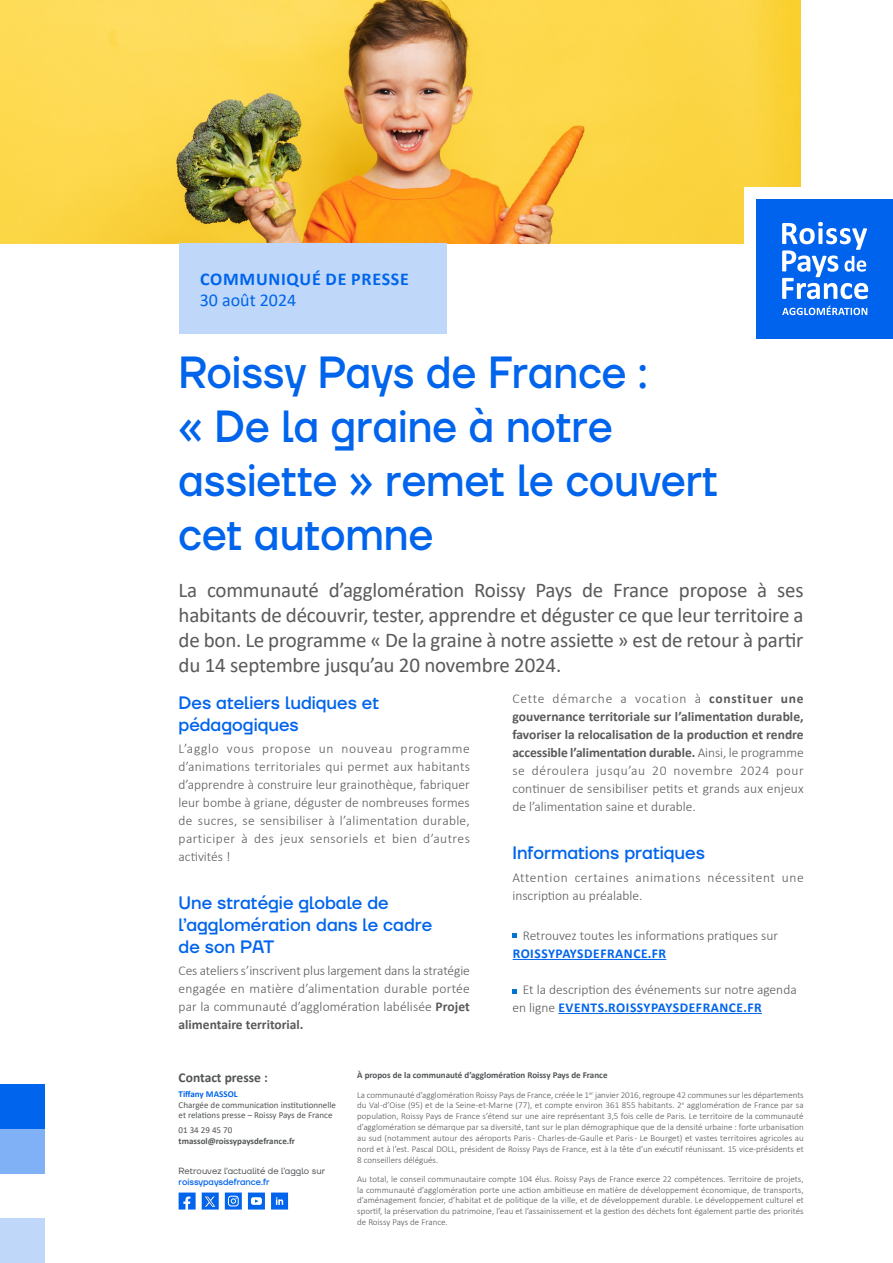
<style>
.page{position:relative;width:893px;height:1263px;background:#fff}
.page>*{position:absolute;margin:0;border:0;box-sizing:border-box;transform-origin:0 0}
.Titre_2{font:500 45px/54px "TT Firs Neue";color:#0064ec;scale:.94 1}
.Titre_3{font:21px/25.2px "Calibri";letter-spacing:-.01em;color:#5a5a5a;text-align:justify}
.Titre_3-2{font:500 18px/21.6px "TT Firs Neue";color:#0064ec}
.Titre_2-2{font:700 18px/21.6px "Calibri";letter-spacing:.04em;color:#0064ec}
.Titre_3-3{font:300 13.5px/18px "Calibri";letter-spacing:.005em;color:#5a5a5a;text-align:justify}
.Titre_3-4{font:300 13.5px/18px "Calibri";letter-spacing:.04em;color:#5a5a5a}
.Titre_3-5{font:700 13.5px "Calibri";color:#515456}
.à_propos{font:300 9px/10.8px "Calibri";color:#515456;text-align:justify}
.à_propos-2{font:700 9px/10.8px "Calibri";color:#515456}
.Titre_3-6{font:9px/10.8px "Calibri";color:#515456}
.Titre_3-7{font:9px/10.8px "TT Firs Neue";color:#515456}
.s1{font-weight:400}
.s2{font-weight:700}
.s3{font-weight:700;color:#0064ec}
.s4{font-weight:500;color:#0064ec}
</style>
<div class="page">
<img style="left:0;top:0;width:801px;height:244px">
<hr style="left:513px;top:959px;width:153px;height:1px;background:#0064ec">
<hr style="left:558px;top:1013px;width:204px;height:1px;background:#0064ec">
<svg style="left:512px;top:933px;width:5px;height:5px"></svg>
<svg style="left:512px;top:990px;width:5px;height:4px"></svg>
<div style="left:745px;top:188px;width:148px;height:162px;background:#fff"></div>
<div style="left:756px;top:199px;width:137px;height:139px;background:#0063ed"></div>
<svg style="left:782px;top:222px;width:86px;height:77px"></svg>
<svg style="left:782px;top:306px;width:85px;height:9px"></svg>
<div style="left:0;top:1084px;width:45px;height:45px;background:#0064ec"></div>
<div style="left:0;top:1129px;width:45px;height:45px;background:#80b1f6"></div>
<div style="left:0;top:1218px;width:45px;height:45px;background:#bfd8fa"></div>
<svg style="left:179px;top:1192px;width:17px;height:17px"></svg>
<svg style="left:225px;top:1192px;width:17px;height:17px"></svg>
<svg style="left:248px;top:1192px;width:17px;height:17px"></svg>
<svg style="left:271px;top:1192px;width:17px;height:17px"></svg>
<div style="left:179px;top:243px;width:267px;height:91px;background:#bfd8fa"></div>
<img style="left:202px;top:1192px;width:17px;height:18px">
<p class="Titre_2-2" style="left:200px;top:268px;width:211px">COMMUNIQUÉ DE PRESSE<br><span class="s1">30 août 2024</span></p>
<p class="Titre_2" style="left:179px;top:345px;width:575px">Roissy Pays de France :<br>« De la graine à notre assiette » remet le couvert cet automne</p>
<p class="Titre_3" style="left:179px;top:576px;width:626px">La communauté d’agglomération Roissy Pays de France propose à ses habitants de découvrir, tester, apprendre et déguster ce que leur territoire a de bon. Le programme « De la graine à notre assiette » est de retour à partir du 14 septembre jusqu’au 20 novembre 2024.</p>
<p class="Titre_3-2" style="left:179px;top:692px;width:202px">Des ateliers ludiques et pédagogiques</p>
<p class="Titre_3-3" style="left:179px;top:740px;width:293px">L’agglo vous propose un nouveau programme d’animations territoriales qui permet aux habitants d’apprendre à construire leur grainothèque, fabriquer leur bombe à griane, déguster de nombreuses formes de sucres, se sensibiliser à l’alimentation durable, participer à des jeux sensoriels et bien d’autres activités !</p>
<p class="Titre_3-2" style="left:179px;top:892px;width:255px">Une stratégie globale de l’agglomération dans le cadre de son PAT</p>
<p class="Titre_3-3" style="left:179px;top:961px;width:293px">Ces ateliers s’inscrivent plus largement dans la stratégie engagée en matière d’alimentation durable portée par la communauté d’agglomération labélisée <span class="s2">Projet alimentaire territorial.</span></p>
<p class="Titre_3-3" style="left:512px;top:690px;width:293px">Cette démarche a vocation à <span class="s2">constituer une gouvernance territoriale sur l’alimentation durable, favoriser la relocalisation de la production et rendre accessible l’alimentation durable.</span> Ainsi, le programme se déroulera jusqu’au 20 novembre 2024 pour continuer de sensibiliser petits et grands aux enjeux de l’alimentation saine et durable.</p>
<p class="Titre_3-2" style="left:512px;top:842px;width:194px">Informations pratiques</p>
<p class="Titre_3-4" style="left:512px;top:868px;width:293px">Attention certaines animations nécessitent une inscription au préalable.</p>
<p class="Titre_3-3" style="left:513px;top:926px;width:267px;text-indent:10px">Retrouvez toutes les informations pratiques sur<br><span class="s3">ROISSYPAYSDEFRANCE.FR</span></p>
<p class="Titre_3-3" style="left:512px;top:980px;width:286px;text-indent:10px">Et la description des événements sur notre agenda en ligne <span class="s3">EVENTS.ROISSYPAYSDEFRANCE.FR</span></p>
<p class="Titre_3-5" style="left:179px;top:1068px;width:91px">Contact presse :</p>
<p class="Titre_3-6" style="left:179px;top:1088px;width:159px"><span class="s3">Tiffany MASSOL<br></span>Chargée de communication institutionnelle et relations presse – Roissy Pays de France</p>
<p class="à_propos-2" style="left:179px;top:1125px;width:118px"><span class="s1">01 34 29 45 70 </span>tmassol@roissypaysdefrance.fr</p>
<p class="Titre_3-7" style="left:179px;top:1166px;width:148px">Retrouvez l’actualité de l’agglo sur <span class="s4">roissypaysdefrance.fr</span></p>
<p class="à_propos-2" style="left:357px;top:1070px;width:252px">À propos de la communauté d’agglomération Roissy Pays de France</p>
<p class="à_propos" style="left:357px;top:1089px;width:448px">La communauté d’agglomération Roissy Pays de France, créée le 1<sup>er</sup> janvier 2016, regroupe 42 communes sur les départements du Val-d’Oise (95) et de la Seine-et-Marne (77), et compte environ 361 855 habitants. 2<sup>e</sup> agglomération de France par sa population, Roissy Pays de France s’étend sur une aire représentant 3,5 fois celle de Paris. Le territoire de la communauté d’agglomération se démarque par sa diversité, tant sur le plan démographique que de la densité urbaine : forte urbanisation au sud (notamment autour des aéroports Paris - Charles-de-Gaulle et Paris - Le Bourget) et vastes territoires agricoles au nord et à l’est. Pascal DOLL, président de Roissy Pays de France, est à la tête d’un exécutif réunissant. 15 vice-présidents et 8 conseillers délégués.</p>
<p class="à_propos" style="left:357px;top:1173px;width:448px">Au total, le conseil communautaire compte 104 élus. Roissy Pays de France exerce 22 compétences. Territoire de projets, la communauté d’agglomération porte une action ambitieuse en matière de développement économique, de transports, d’aménagement foncier, d’habitat et de politique de la ville, et de développement durable. Le développement culturel et sportif, la préservation du patrimoine, l’eau et l’assainissement et la gestion des déchets font également partie des priorités de Roissy Pays de France.</p>
</div>
